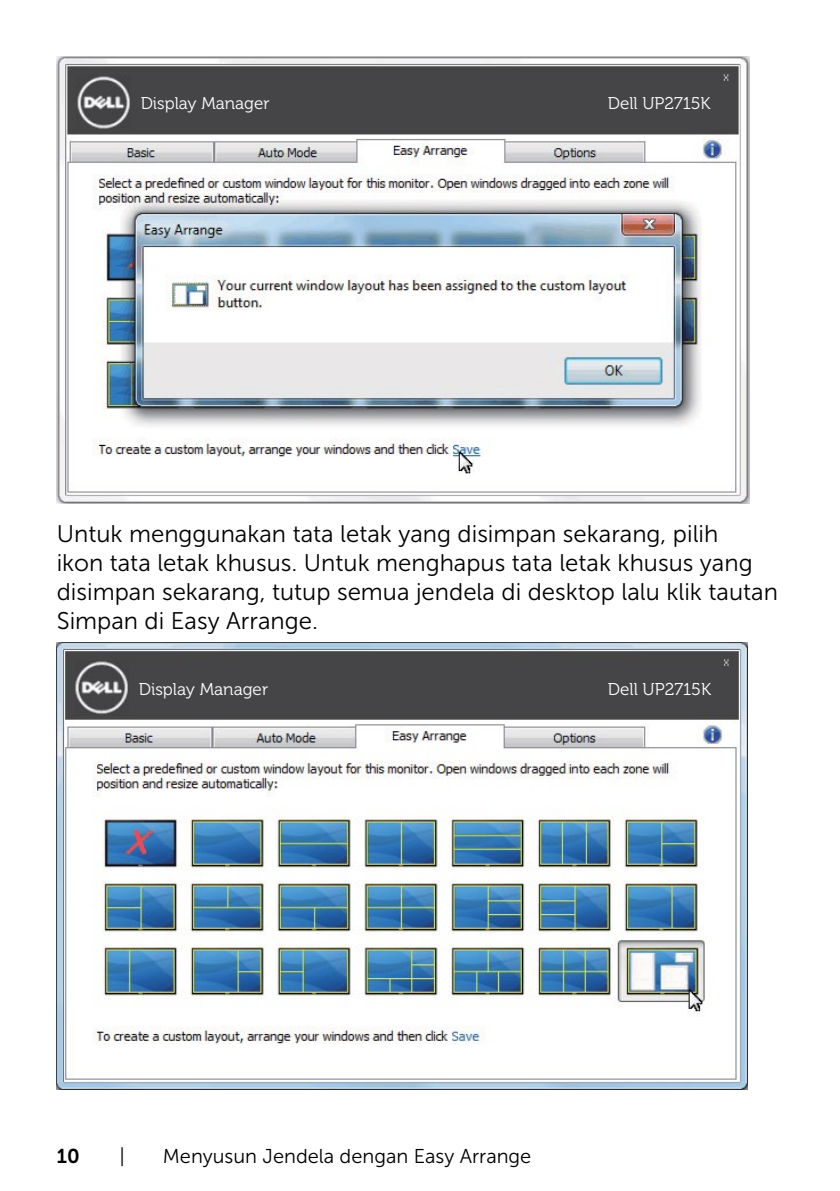
<style>
.page{position:relative;width:840px;height:1191px;background:#fff}
.page>*{position:absolute;margin:0;border:0;box-sizing:border-box;transform-origin:0 0}
.t1{font:24px/28.8px "Museo Sans For Dell 300";color:#000}
.t2{font:20px "Museo Sans For Dell 300";color:#000}
.t3{font:20px "Museo Sans For Dell 700";color:#000}
.t4{font:17px "Museo For Dell 300";color:#fff}
</style>
<div class="page">
<img style="left:57px;top:57px;width:691px;height:446px">
<img style="left:57px;top:643px;width:690px;height:446px">
<p class="t4" style="left:141px;top:94px;width:130px">Display Manager</p>
<p class="t4" style="left:607px;top:94px;width:104px">Dell UP2715K</p>
<p class="t1" style="left:57px;top:520px;width:722px">Untuk menggunakan tata letak yang disimpan sekarang, pilih<br>ikon tata letak khusus. Untuk menghapus tata letak khusus yang disimpan sekarang, tutup semua jendela di desktop lalu klik tautan Simpan di Easy Arrange.</p>
<p class="t4" style="left:139px;top:679px;width:131px">Display Manager</p>
<p class="t4" style="left:607px;top:679px;width:104px">Dell UP2715K</p>
<p class="t3" style="left:57px;top:1144px;width:24px">10</p>
<p class="t2" style="left:120px;top:1145px;width:7px">|</p>
<p class="t2" style="left:163px;top:1145px;width:370px">Menyusun Jendela dengan Easy Arrange</p>
</div>
